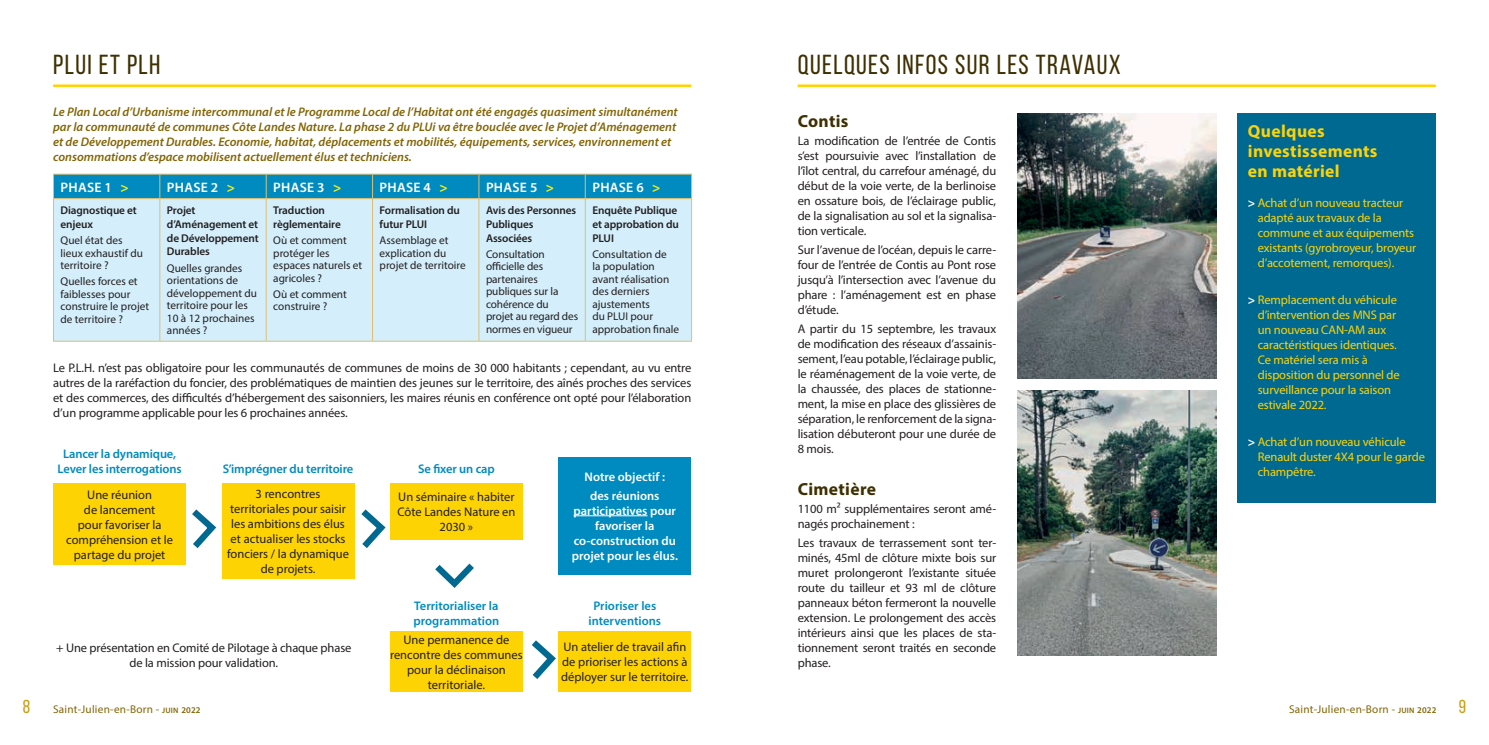
<style>
.page{position:relative;width:1489px;height:745px;background:#fff}
.page>*{position:absolute;margin:0;border:0;box-sizing:border-box;transform-origin:0 0}
.t1{font:27.5px "Bebas Neue";letter-spacing:.05em;color:#3f3002}
.t2{font:700 17.5px/20px "Myriad Pro";letter-spacing:.02em;color:#fed304}
.t3{font:700 17.5px "Myriad Pro";letter-spacing:.02em;color:#3f3002}
.t4{font:600 13.75px "Myriad Pro";letter-spacing:.02em;color:#fff}
.t5{font:12.5px/15px "Myriad Pro";letter-spacing:-.01em;color:#231f20;text-align:justify}
.t6{font:italic 600 12.5px/15px "Myriad Pro";color:#836506}
.t7{font:12.5px/15px "Myriad Pro";letter-spacing:-.01em;color:#fed304}
.t8{font:600 12.5px/15px "Myriad Pro";letter-spacing:-.01em;color:#008bc0;text-align:center}
.t9{font:600 12.5px/15px "Myriad Pro";color:#fff;text-align:center}
.t10{font:11.25px/12.5px "Myriad Pro";color:#231f20}
.t11{font:600 11.25px/13.8px "Myriad Pro";letter-spacing:-.01em;color:#231f20}
.t12{font:11.25px "Myriad Pro";letter-spacing:.02em;color:#836506}
.s1{font-weight:700;color:#fff101}
.s2{font-weight:700;color:#fff}
.s3{font-family:"Bebas Neue";font-size:18.75px;color:#ca9f12}
.s4{font-weight:600;font-size:7.88px}
.s5{font-weight:600;font-size:8.75px}
</style>
<div class="page">
<hr style="left:53px;top:84px;width:638px;height:3px;background:#fed304">
<div style="left:54px;top:199px;width:637px;height:142px;background:#d4effb"></div>
<div style="left:53px;top:174px;width:639px;height:24px;background:#008bc0"></div>
<hr style="left:53px;top:198px;width:107px;height:1px;background:#dfbe71">
<hr style="left:53px;top:199px;width:1px;height:142px;background:#dfbe71">
<hr style="left:160px;top:198px;width:106px;height:1px;background:#dfbe71">
<hr style="left:159px;top:199px;width:1px;height:142px;background:#dfbe71">
<hr style="left:266px;top:198px;width:106px;height:1px;background:#dfbe71">
<hr style="left:266px;top:199px;width:1px;height:142px;background:#dfbe71">
<hr style="left:372px;top:198px;width:107px;height:1px;background:#dfbe71">
<hr style="left:372px;top:199px;width:1px;height:142px;background:#dfbe71">
<hr style="left:479px;top:198px;width:106px;height:1px;background:#dfbe71">
<hr style="left:478px;top:199px;width:1px;height:142px;background:#dfbe71">
<hr style="left:585px;top:198px;width:107px;height:1px;background:#dfbe71">
<hr style="left:585px;top:199px;width:1px;height:142px;background:#dfbe71">
<hr style="left:691px;top:199px;width:1px;height:142px;background:#dfbe71">
<hr style="left:53px;top:341px;width:107px;height:1px;background:#dfbe71">
<hr style="left:160px;top:341px;width:106px;height:1px;background:#dfbe71">
<hr style="left:266px;top:341px;width:106px;height:1px;background:#dfbe71">
<hr style="left:372px;top:341px;width:107px;height:1px;background:#dfbe71">
<hr style="left:479px;top:341px;width:106px;height:1px;background:#dfbe71">
<hr style="left:585px;top:341px;width:107px;height:1px;background:#dfbe71">
<hr style="left:797px;top:84px;width:638px;height:3px;background:#fed304">
<div style="left:53px;top:483px;width:133px;height:81px;background:#fed304"></div>
<div style="left:221px;top:483px;width:133px;height:95px;background:#fed304"></div>
<div style="left:390px;top:483px;width:133px;height:56px;background:#fed304"></div>
<div style="left:390px;top:631px;width:133px;height:60px;background:#fed304"></div>
<div style="left:558px;top:631px;width:133px;height:60px;background:#fed304"></div>
<div style="left:558px;top:456px;width:133px;height:117px;background:#008bc0"></div>
<hr style="left:573px;top:515px;width:74px;height:1px;background:#fff">
<svg style="left:192px;top:509px;width:25px;height:39px"></svg>
<svg style="left:354px;top:502px;width:32px;height:52px"></svg>
<svg style="left:532px;top:640px;width:24px;height:39px"></svg>
<svg style="left:435px;top:563px;width:39px;height:25px"></svg>
<img style="left:1017px;top:113px;width:198px;height:265px">
<div style="left:1237px;top:113px;width:198px;height:389px;background:#006991"></div>
<img style="left:1017px;top:390px;width:198px;height:264px">
<h1 class="t1" style="left:53px;top:49px;width:109px">PLUI ET PLH</h1>
<p class="t6" style="left:53px;top:104px;width:626px">Le Plan Local d’Urbanisme intercommunal et le Programme Local de l’Habitat ont été engagés quasiment simultanément par la communauté de communes Côte Landes Nature. La phase 2 du PLUi va être bouclée avec le Projet d’Aménagement et de Développement Durables. Economie, habitat, déplacements et mobilités, équipements, services, environnement et consommations d’espace mobilisent actuellement élus et techniciens.</p>
<p class="t4" style="left:61px;top:178px;width:70px">PHASE 1 <span class="s1">&gt;</span></p>
<p class="t4" style="left:167px;top:178px;width:70px">PHASE 2 <span class="s1">&gt;</span></p>
<p class="t4" style="left:273px;top:178px;width:70px">PHASE 3 <span class="s1">&gt;</span></p>
<p class="t4" style="left:379px;top:178px;width:70px">PHASE 4 <span class="s1">&gt;</span></p>
<p class="t4" style="left:486px;top:178px;width:70px">PHASE 5 <span class="s1">&gt;</span></p>
<p class="t4" style="left:592px;top:178px;width:70px">PHASE 6 <span class="s1">&gt;</span></p>
<p class="t11" style="left:61px;top:203px;width:78px">Diagnostique et enjeux</p>
<p class="t10" style="left:61px;top:234px;width:84px">Quel état des lieux exhaustif du territoire ?</p>
<p class="t10" style="left:61px;top:275px;width:90px">Quelles forces et faiblesses pour construire le projet de territoire ?</p>
<p class="t11" style="left:592px;top:203px;width:88px">Enquête Publique et approbation du<br>PLUI</p>
<p class="t10" style="left:592px;top:247px;width:88px">Consultation de<br>la population avant réalisation des derniers ajustements<br>du PLUI pour approbation finale</p>
<p class="t5" style="left:53px;top:359px;width:639px">Le P.L.H. n’est pas obligatoire pour les communautés de communes de moins de 30 000 habitants ; cependant, au vu entre autres de la raréfaction du foncier, des problématiques de maintien des jeunes sur le territoire, des aînés proches des services et des commerces, des difficultés d’hébergement des saisonniers, les maires réunis en conférence ont opté pour l’élaboration d’un programme applicable pour les 6 prochaines années.</p>
<p class="t11" style="left:486px;top:203px;width:92px">Avis des Personnes<br>Publiques<br>Associées</p>
<p class="t10" style="left:486px;top:247px;width:94px">Consultation officielle des partenaires publiques sur la cohérence du projet au regard des normes en vigueur</p>
<p class="t11" style="left:379px;top:203px;width:82px">Formalisation du futur PLUI</p>
<p class="t10" style="left:379px;top:234px;width:88px">Assemblage et explication du projet de territoire</p>
<p class="t11" style="left:273px;top:203px;width:69px">Traduction règlementaire</p>
<p class="t10" style="left:273px;top:234px;width:90px">Où et comment protéger les espaces naturels et agricoles ?</p>
<p class="t10" style="left:273px;top:287px;width:75px">Où et comment construire ?</p>
<p class="t11" style="left:167px;top:203px;width:93px">Projet d’Aménagement et de Développement<br>Durables</p>
<p class="t10" style="left:167px;top:261px;width:92px">Quelles grandes orientations de développement du territoire pour les<br>10 à 12 prochaines années ?</p>
<p class="t8" style="left:58px;top:446px;width:126px">Lancer la dynamique,<br>Lever les interrogations</p>
<p class="t5" style="left:66px;top:486px;width:108px;text-align:center">Une réunion<br>de lancement<br>pour favoriser la compréhension et le partage du projet</p>
<p class="t8" style="left:223px;top:461px;width:132px">S’imprégner du territoire</p>
<p class="t5" style="left:227px;top:486px;width:123px;text-align:center">3 rencontres territoriales pour saisir les ambitions des élus et actualiser les stocks fonciers / la dynamique de projets.</p>
<p class="t5" style="left:56px;top:639px;width:297px;text-align:center">+ Une présentation en Comité de Pilotage à chaque phase de la mission pour validation.</p>
<p class="t8" style="left:418px;top:461px;width:78px">Se fixer un cap</p>
<p class="t5" style="left:397px;top:489px;width:120px;text-align:center">Un séminaire « habiter<br>Côte Landes Nature en<br>2030 »</p>
<p class="t8" style="left:413px;top:597px;width:87px;text-align:left">Territorialiser la programmation</p>
<p class="t5" style="left:390px;top:631px;width:134px;text-align:center">Une permanence de rencontre des communes pour la déclinaison territoriale.</p>
<p class="t9" style="left:584px;top:467px;width:82px;line-height:18.5px">Notre objectif : des réunions</p>
<p class="t9" style="left:571px;top:502px;width:108px">participatives pour favoriser la co-construction du projet pour les élus.</p>
<p class="t8" style="left:588px;top:597px;width:74px">Prioriser les interventions</p>
<p class="t5" style="left:561px;top:639px;width:129px;text-align:left">Un atelier de travail afin de prioriser les actions à déployer sur le territoire.</p>
<h1 class="t1" style="left:797px;top:49px;width:324px">QUELQUES INFOS SUR LES TRAVAUX</h1>
<h2 class="t3" style="left:797px;top:109px;width:52px">Contis</h2>
<p class="t5" style="left:797px;top:133px;width:200px">La modification de l’entrée de Contis s’est poursuivie avec l’installation de l’îlot central, du carrefour aménagé, du début de la voie verte, de la berlinoise en ossature bois, de l’éclairage public, de la signalisation au sol et la signalisa&shy;tion verticale.</p>
<p class="t5" style="left:797px;top:242px;width:200px">Sur l’avenue de l’océan, depuis le carre&shy;four de l’entrée de Contis au Pont rose jusqu’à l’intersection avec l’avenue du phare : l’aménagement est en phase d’étude.</p>
<p class="t5" style="left:797px;top:320px;width:200px">A partir du 15 septembre, les travaux de modification des réseaux d’assainis&shy;sement, l’eau potable, l’éclairage public, le réaménagement de la voie verte, de la chaussée, des places de stationne&shy;ment, la mise en place des glissières de séparation, le renforcement de la signa&shy;lisation débuteront pour une durée de 8 mois.</p>
<h2 class="t3" style="left:797px;top:477px;width:80px">Cimetière</h2>
<p class="t5" style="left:797px;top:501px;width:200px">1100 m² supplémentaires seront amé&shy;nagés prochainement :</p>
<p class="t5" style="left:797px;top:534px;width:200px">Les travaux de terrassement sont ter&shy;minés, 45ml de clôture mixte bois sur muret prolongeront l’existante située route du tailleur et 93 ml de clôture panneaux béton fermeront la nouvelle extension. Le prolongement des accès intérieurs ainsi que les places de sta&shy;tionnement seront traités en seconde phase.</p>
<h2 class="t2" style="left:1247px;top:121px;width:131px">Quelques investissements en matériel</h2>
<p class="t7" style="left:1257px;top:194px;width:160px;text-indent:-10px"><span class="s2">&gt;</span> Achat d’un nouveau tracteur adapté aux travaux de la commune et aux équipements existants (gyrobroyeur, broyeur d’accotement, remorques).</p>
<p class="t7" style="left:1257px;top:292px;width:143px;text-indent:-10px"><span class="s2">&gt;</span> Remplacement du véhicule d’intervention des MNS par un nouveau CAN-AM aux caractéristiques identiques.<br>Ce matériel sera mis à disposition du personnel de surveillance pour la saison estivale 2022.</p>
<p class="t7" style="left:1257px;top:434px;width:169px;text-indent:-10px"><span class="s2">&gt;</span> Achat d’un nouveau véhicule<br>Renault duster 4X4 pour le garde champêtre.</p>
<p class="t12" style="left:23px;top:701px;width:179px"><span class="s3">8</span> Saint-Julien-en-Born - <span class="s4">JUIN</span> <span class="s5">2022</span></p>
<p class="t12" style="left:1288px;top:701px;width:178px">Saint-Julien-en-Born - <span class="s4">JUIN</span> <span class="s5">2022</span> <span class="s3">9</span></p>
</div>
